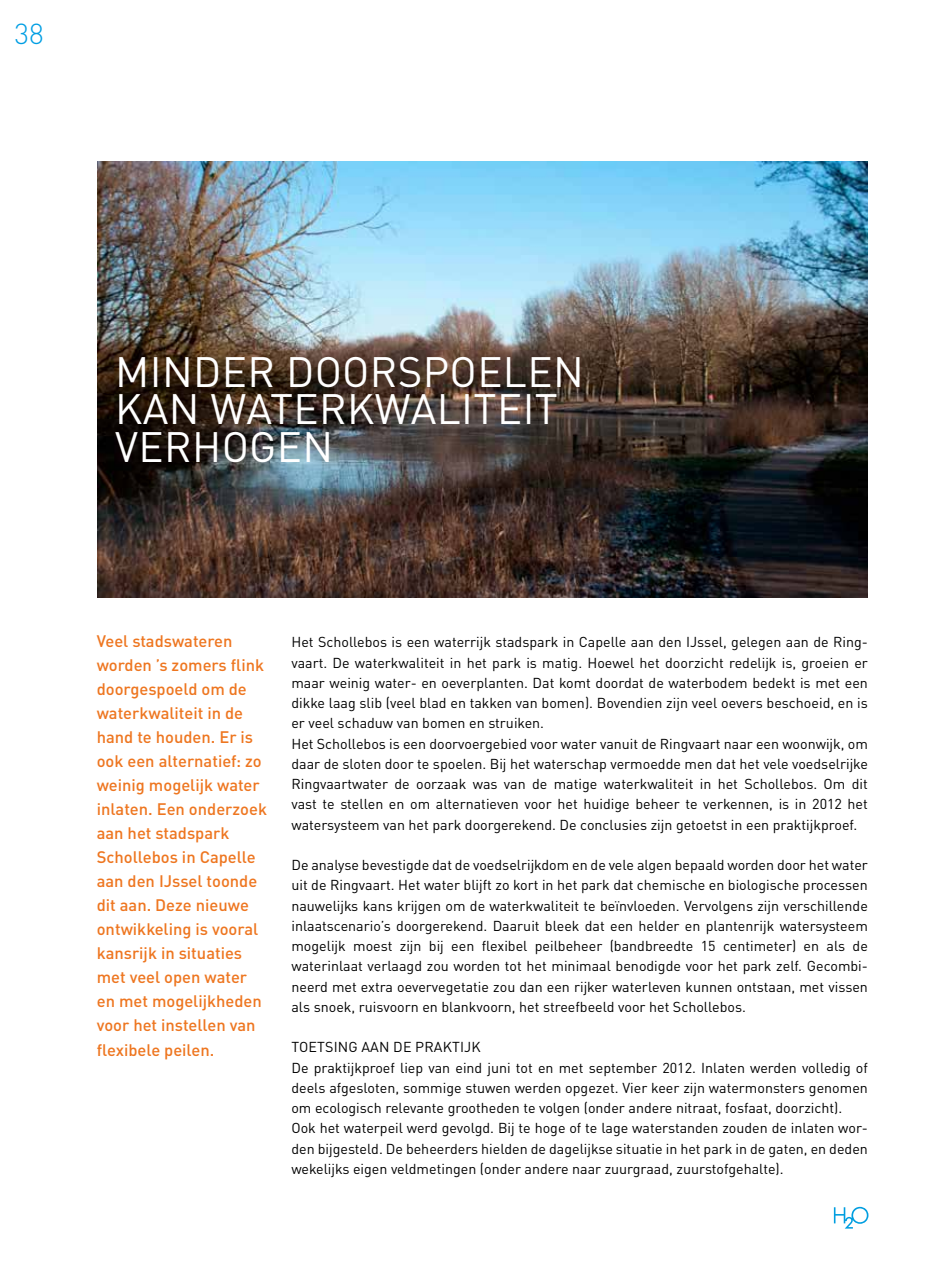
<style>
.page{position:relative;width:936px;height:1263px;background:#fff}
.page>*{position:absolute;margin:0;border:0;box-sizing:border-box;transform-origin:0 0}
.t1{font:42px/37.5px "DIN Pro";letter-spacing:.01em;color:#fff}
.t2{font:300 28.5px "DIN Pro";color:#009ee3}
.t3{font:500 16.5px/24px "DIN Pro";color:#ee7620}
.t4{font:14.25px/20.2px "DIN Pro";color:#000}
</style>
<div class="page">
<svg style="left:833px;top:1207px;width:35px;height:21px"></svg>
<img style="left:98px;top:162px;width:769px;height:435px">
<h2 class="t2" style="left:15px;top:12px;width:31px">38</h2>
<h1 class="t1" style="left:115px;top:348px;width:470px">MINDER DOORSPOELEN<br>KAN WATERKWALITEIT<br>VERHOGEN</h1>
<p class="t3" style="left:97px;top:627px;width:172px">Veel stadswateren worden ’s zomers flink doorgespoeld om de waterkwaliteit in de hand te houden. Er is ook een alternatief: zo weinig mogelijk water inlaten. Een onderzoek aan het stadspark<br>Schollebos in Capelle aan den IJssel toonde dit aan. Deze nieuwe ontwikkeling is vooral kansrijk in situaties met veel open water en met mogelijkheden voor het instellen van flexibele peilen.</p>
<p class="t4" style="left:291px;top:631px;width:578px">Het Schollebos is een waterrijk stadspark in Capelle aan den IJssel, gelegen aan de Ring&shy;vaart. De waterkwaliteit in het park is matig. Hoewel het doorzicht redelijk is, groeien er maar weinig water- en oeverplanten. Dat komt doordat de waterbodem bedekt is met een dikke laag slib (veel blad en takken van bomen). Bovendien zijn veel oevers beschoeid, en is er veel schaduw van bomen en struiken.<br>Het Schollebos is een doorvoergebied voor water vanuit de Ringvaart naar een woonwijk, om daar de sloten door te spoelen. Bij het waterschap vermoedde men dat het vele voedselrijke Ringvaartwater de oorzaak was van de matige waterkwaliteit in het Schollebos. Om dit vast te stellen en om alternatieven voor het huidige beheer te verkennen, is in 2012 het watersysteem van het park doorgerekend. De conclusies zijn getoetst in een praktijkproef.</p>
<p class="t4" style="left:291px;top:853px;width:578px;text-align:justify">De analyse bevestigde dat de voedselrijkdom en de vele algen bepaald worden door het water uit de Ringvaart. Het water blijft zo kort in het park dat chemische en biologische processen nauwelijks kans krijgen om de waterkwaliteit te beïnvloeden. Vervolgens zijn verschillende inlaatscenario’s doorgerekend. Daaruit bleek dat een helder en plantenrijk watersysteem mogelijk moest zijn bij een flexibel peilbeheer (bandbreedte 15 centimeter) en als de waterinlaat verlaagd zou worden tot het minimaal benodigde voor het park zelf. Gecombi&shy;neerd met extra oevervegetatie zou dan een rijker waterleven kunnen ontstaan, met vissen als snoek, ruisvoorn en blankvoorn, het streefbeeld voor het Schollebos.</p>
<p class="t4" style="left:291px;top:1036px;width:578px">TOETSING AAN DE PRAKTIJK<br>De praktijkproef liep van eind juni tot en met september 2012. Inlaten werden volledig of deels afgesloten, sommige stuwen werden opgezet. Vier keer zijn watermonsters genomen om ecologisch relevante grootheden te volgen (onder andere nitraat, fosfaat, doorzicht).<br>Ook het waterpeil werd gevolgd. Bij te hoge of te lage waterstanden zouden de inlaten wor&shy;den bijgesteld. De beheerders hielden de dagelijkse situatie in het park in de gaten, en deden wekelijks eigen veldmetingen (onder andere naar zuurgraad, zuurstofgehalte).</p>
</div>
